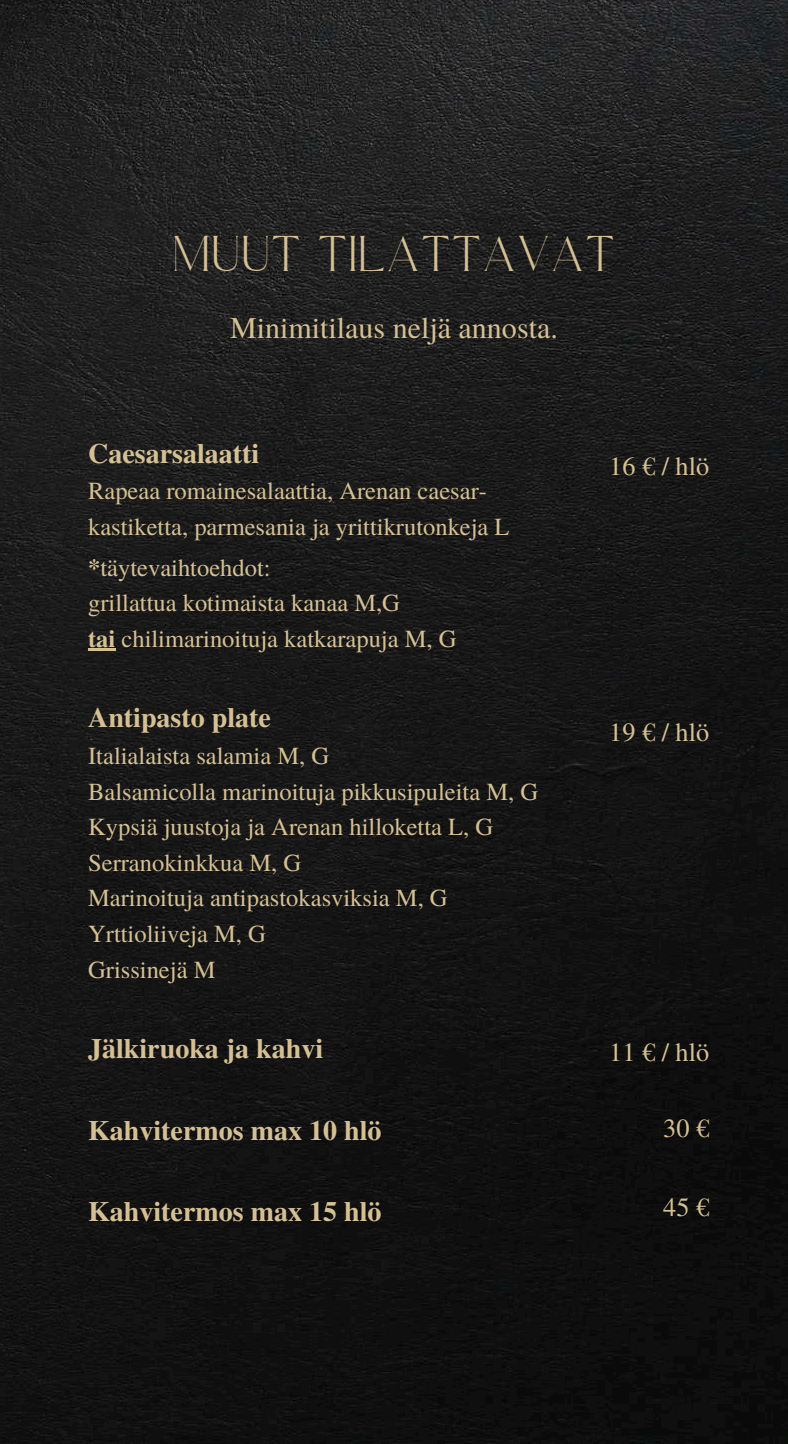
<style>
.page{position:relative;width:788px;height:1444px;background:#fff}
.page>*{position:absolute;margin:0;border:0;box-sizing:border-box;transform-origin:0 0}
.t1{font:29.93px "Te X Gyre Termes";color:#d5c093}
.t2{font:700 28px "Te X Gyre Termes";color:#d5c093}
.t3{font:26.25px "Te X Gyre Termes";color:#d5c093}
.t4{font:24.5px/35.5px "Te X Gyre Termes";color:#d5c093}
.t5{font:24.5px "Safira March";letter-spacing:.12em;color:#d5c093}
.s1{font-weight:700}
</style>
<div class="page">
<img style="left:0;top:0;width:788px;height:1443px">
<hr style="left:88px;top:648px;width:27px;height:2px;background:#d5c093">
<p class="t5" style="left:174px;top:248px;width:442px">MUUT TILATTAVAT</p>
<p class="t1" style="left:230px;top:306px;width:329px">Minimitilaus neljä annosta.</p>
<p class="t2" style="left:88px;top:431px;width:173px">Caesarsalaatti</p>
<p class="t4" style="left:88px;top:472px;width:423px">Rapeaa romainesalaattia, Arenan caesar&shy;kastiketta, parmesania ja yrittikrutonkeja L</p>
<p class="t4" style="left:88px;top:548px;width:370px"><span class="s1">*</span>täytevaihtoehdot:<br>grillattua kotimaista kanaa M,G<br><span class="s1">tai</span> chilimarinoituja katkarapuja M, G</p>
<p class="t2" style="left:88px;top:696px;width:184px">Antipasto plate</p>
<p class="t4" style="left:88px;top:737px;width:451px">Italialaista salamia M, G<br>Balsamicolla marinoituja pikkusipuleita M, G<br>Kypsiä juustoja ja Arenan hilloketta L, G<br>Serranokinkkua M, G<br>Marinoituja antipastokasviksia M, G<br>Yrttioliiveja M, G<br>Grissinejä M</p>
<p class="t2" style="left:88px;top:1027px;width:236px">Jälkiruoka ja kahvi</p>
<p class="t2" style="left:88px;top:1108px;width:295px">Kahvitermos max 10 hlö</p>
<p class="t2" style="left:88px;top:1190px;width:295px">Kahvitermos max 15 hlö</p>
<p class="t3" style="left:609px;top:447px;width:101px">16 € / hlö</p>
<p class="t3" style="left:609px;top:713px;width:101px">19 € / hlö</p>
<p class="t3" style="left:609px;top:1033px;width:101px">11 € / hlö</p>
<p class="t3" style="left:663px;top:1109px;width:47px">30 €</p>
<p class="t3" style="left:663px;top:1188px;width:47px">45 €</p>
</div>
